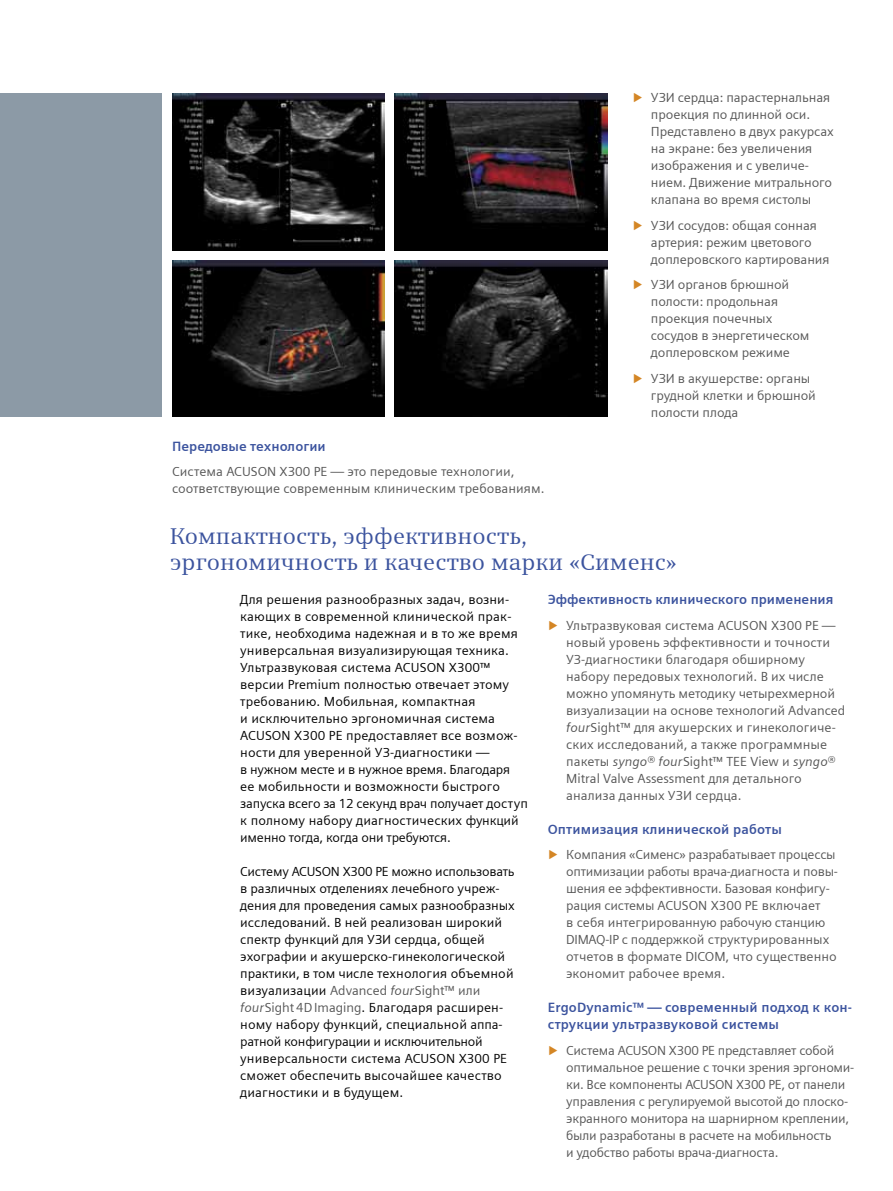
<style>
.page{position:relative;width:893px;height:1191px;background:#fff}
.page>*{position:absolute;margin:0;border:0;box-sizing:border-box;transform-origin:0 0}
.t1{font:22.8px/25.5px "Siemens Serif";letter-spacing:.005em;color:#3b539e}
.t2{font:700 13.5px/17px "Siemens Sans";letter-spacing:.01em;color:#3b539e}
.t3{font:13.2px/17px "Siemens Sans";letter-spacing:-.01em;color:#555}
.t4{font:13.2px/17px "Siemens Sans";letter-spacing:.01em;color:#000}
.s1{font-family:"Arial";color:#d48625}
.s2{color:#555}
.s3{font-style:italic;color:#555}
.s4{font-style:italic}
</style>
<div class="page">
<img style="left:395px;top:94px;width:212px;height:156px">
<img style="left:172px;top:260px;width:213px;height:157px">
<img style="left:172px;top:94px;width:213px;height:156px">
<img style="left:395px;top:260px;width:212px;height:157px">
<div style="left:0;top:94px;width:162px;height:323px;background:#8c9aa6"></div>
<p class="t3" style="left:651px;top:89px;width:184px;text-indent:-18px"><span class="s1">►</span> УЗИ сердца: парастернальная проекция по длинной оси.<br>Представлено в двух ракурсах на экране: без увеличения изображения и с увеличе&shy;нием. Движение митрального клапана во время систолы</p>
<p class="t3" style="left:651px;top:217px;width:180px;text-indent:-18px"><span class="s1">►</span> УЗИ сосудов: общая сонная артерия: режим цветового доплеровского картирования</p>
<p class="t3" style="left:651px;top:276px;width:160px;text-indent:-18px"><span class="s1">►</span> УЗИ органов брюшной полости: продольная проекция почечных сосудов в энергетическом доплеровском режиме</p>
<p class="t3" style="left:651px;top:370px;width:166px;text-indent:-18px"><span class="s1">►</span> УЗИ в акушерстве: органы грудной клетки и брюшной полости плода</p>
<p class="t2" style="left:172px;top:438px;width:155px">Передовые технологии</p>
<p class="t3" style="left:172px;top:463px;width:374px">Система ACUSON X300 PE — это передовые технологии, соответствующие современным клиническим требованиям.</p>
<h1 class="t1" style="left:170px;top:524px;width:508px">Компактность, эффективность, эргономичность и качество марки «Сименс»</h1>
<p class="t4" style="left:240px;top:591px;width:289px">Для решения разнообразных задач, возни&shy;кающих в современной клинической прак&shy;тике, необходима надежная и в то же время универсальная визуализирующая техника.<br>Ультразвуковая система ACUSON X300™ версии Premium полностью отвечает этому требованию. Мобильная, компактная<br>и исключительно эргономичная система ACUSON X300 PE предоставляет все возмож&shy;ности для уверенной УЗ-диагностики —<br>в нужном месте и в нужное время. Благодаря<br>ее мобильности и возможности быстрого запуска всего за 12 секунд врач получает доступ к полному набору диагностических функций именно тогда, когда они требуются.</p>
<p class="t4" style="left:240px;top:863px;width:276px">Систему ACUSON X300 PE можно использовать в различных отделениях лечебного учреж&shy;дения для проведения самых разнообразных исследований. В ней реализован широкий спектр функций для УЗИ сердца, общей эхографии и акушерско-гинекологической практики, в том числе технология объемной визуализации <span class="s2">Advanced</span> <span class="s3">four</span><span class="s2">Sight™ или </span><span class="s3">four</span><span class="s2">Sight4DImaging</span>. Благодаря расширен&shy;ному набору функций, специальной аппа&shy;ратной конфигурации и исключительной универсальности система ACUSON X300 PE сможет обеспечить высочайшее качество диагностики и в будущем.</p>
<p class="t2" style="left:548px;top:591px;width:287px">Эффективность клинического применения</p>
<p class="t3" style="left:566px;top:616px;width:281px;text-indent:-18px"><span class="s1">►</span> Ультразвуковая система ACUSON X300 PE — новый уровень эффективности и точности УЗ-диагностики благодаря обширному набору передовых технологий. В их числе можно упомянуть методику четырехмерной визуализации на основе технологий Advanced <span class="s4">four</span>Sight™ для акушерских и гинекологиче&shy;ских исследований, а также программные пакеты <span class="s4">syngo</span>® <span class="s4">four</span>Sight™ TEE View и <span class="s4">syngo</span>® Mitral Valve Assessment для детального анализа данных УЗИ сердца.</p>
<p class="t2" style="left:548px;top:820px;width:236px">Оптимизация клинической работы</p>
<p class="t3" style="left:566px;top:846px;width:273px;text-indent:-18px"><span class="s1">►</span> Компания «Сименс» разрабатывает процессы оптимизации работы врача-диагноста и повы&shy;шения ее эффективности. Базовая конфигу&shy;рация системы ACUSON X300 PE включает<br>в себя интегрированную рабочую станцию DIMAQ-IP с поддержкой структурированных отчетов в формате DICOM, что существенно экономит рабочее время.</p>
<p class="t2" style="left:548px;top:999px;width:306px">ErgoDynamic™ — современный подход к кон&shy;струкции ультразвуковой системы</p>
<p class="t3" style="left:566px;top:1042px;width:290px;text-indent:-18px"><span class="s1">►</span> Система ACUSON X300 PE представляет собой оптимальное решение с точки зрения эргономи&shy;ки. Все компоненты ACUSON X300 PE, от панели управления с регулируемой высотой до плоско&shy;экранного монитора на шарнирном креплении, были разработаны в расчете на мобильность<br>и удобство работы врача-диагноста.</p>
</div>
